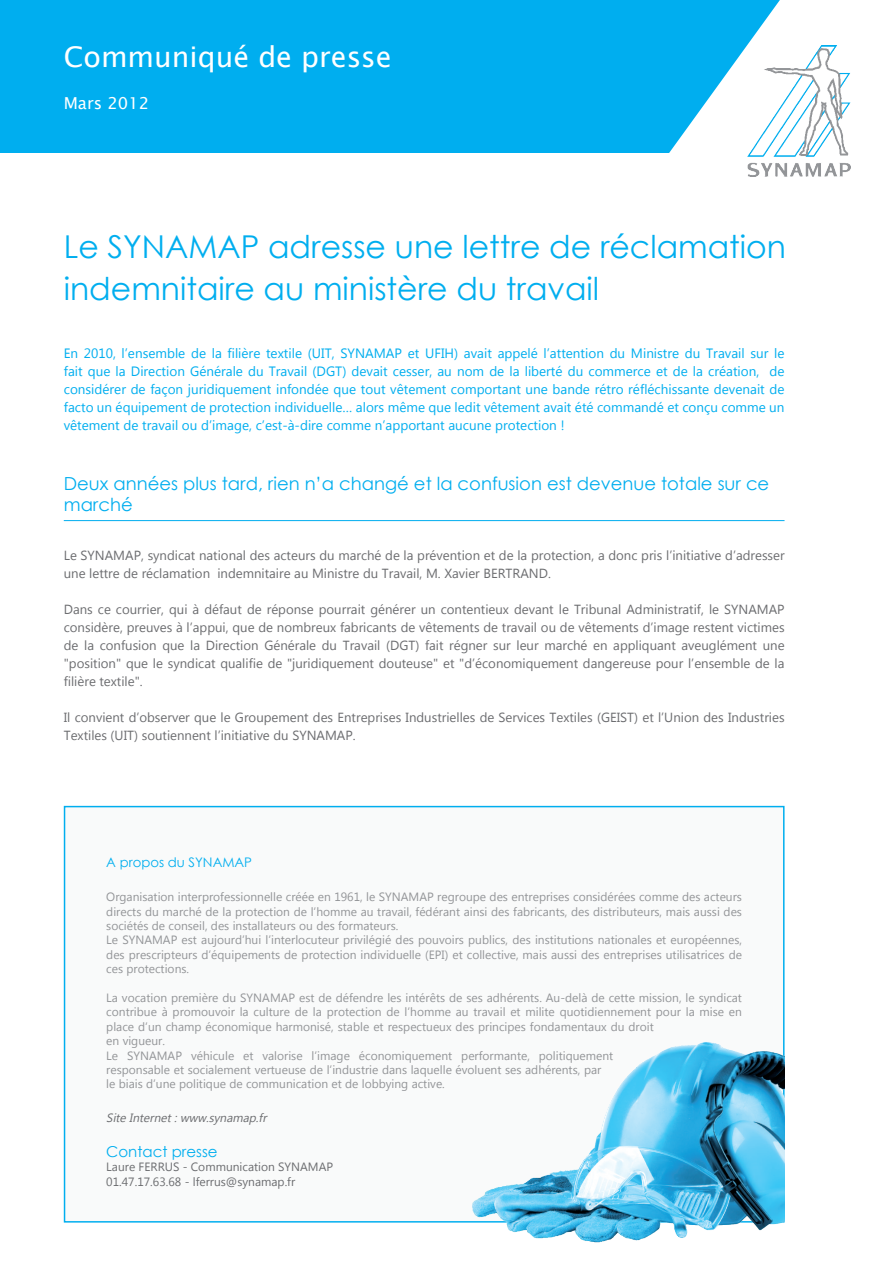
<style>
.page{position:relative;width:893px;height:1263px;background:#fff}
.page>*{position:absolute;margin:0;border:0;box-sizing:border-box;transform-origin:0 0}
.t1{font:31.5px/42px "Century Gothic";color:#00aeef}
.t2{font:28.5px "Lucida Sans Unicode";color:#fff}
.t3{font:18px/21.6px "Century Gothic";color:#00aeef}
.t4{font:16.5px "Lucida Sans Unicode";color:#fff}
.t5{font:15px "Century Gothic";color:#00aeef}
.t6{font:13.5px/18px "Lao UI";color:#00aeef;text-align:justify}
.t7{font:13.2px/18px "Lao UI";color:#6c6d70}
.t8{font:13.2px "Century Gothic";color:#00aeef}
.t9{font:12px/14.4px "Lao UI";color:#939598;text-align:justify}
.t10{font:12px "Lao UI";color:#6c6d70}
.t11{font:italic 12px "Lao UI";color:#6c6d70}
</style>
<div class="page">
<div style="left:0;top:0;width:893px;height:208px;background:#00aeef"></div>
<svg style="left:402px;top:0;width:491px;height:522px"></svg>
<div style="left:0;top:153px;width:743px;height:68px;background:#fff"></div>
<img style="left:747px;top:45px;width:103px;height:131px">
<hr style="left:64px;top:520px;width:720px;height:1px;background:#00aeef">
<div style="left:64px;top:806px;width:720px;height:416px;background:#f9fafa;border:2px solid #00aeef"></div>
<img style="left:468px;top:1038px;width:316px;height:205px">
<p class="t2" style="left:64px;top:35px;width:329px">Communiqué de presse</p>
<p class="t4" style="left:64px;top:90px;width:87px">Mars 2012</p>
<p class="t1" style="left:64px;top:225px;width:724px">Le SYNAMAP adresse une lettre de réclamation indemnitaire au ministère du travail</p>
<p class="t6" style="left:64px;top:344px;width:722px">En 2010, l’ensemble de la filière textile (UIT, SYNAMAP et UFIH) avait appelé l’attention du Ministre du Travail sur le fait que la Direction Générale du Travail (DGT) devait cesser, au nom de la liberté du commerce et de la création, de considérer de façon juridiquement infondée que tout vêtement comportant une bande rétro réfléchissante devenait de facto un équipement de protection individuelle… alors même que ledit vêtement avait été commandé et conçu comme un vêtement de travail ou d’image, c’est-à-dire comme n’apportant aucune protection !</p>
<p class="t3" style="left:64px;top:472px;width:707px">Deux années plus tard, rien n’a changé et la confusion est devenue totale sur ce marché</p>
<p class="t7" style="left:64px;top:545px;width:722px">Le SYNAMAP, syndicat national des acteurs du marché de la prévention et de la protection, a donc pris l’initiative d’adresser une lettre de réclamation indemnitaire au Ministre du Travail, M. Xavier BERTRAND.</p>
<p class="t7" style="left:64px;top:599px;width:722px;text-align:justify">Dans ce courrier, qui à défaut de réponse pourrait générer un contentieux devant le Tribunal Administratif, le SYNAMAP considère, preuves à l’appui, que de nombreux fabricants de vêtements de travail ou de vêtements d’image restent victimes de la confusion que la Direction Générale du Travail (DGT) fait régner sur leur marché en appliquant aveuglément une "position" que le syndicat qualifie de "juridiquement douteuse" et "d’économiquement dangereuse pour l’ensemble de la filière textile".</p>
<p class="t7" style="left:64px;top:707px;width:722px">Il convient d’observer que le Groupement des Entreprises Industrielles de Services Textiles (GEIST) et l’Union des Industries<br>Textiles (UIT) soutiennent l’initiative du SYNAMAP.</p>
<p class="t8" style="left:106px;top:853px;width:147px">A propos du SYNAMAP</p>
<p class="t9" style="left:106px;top:889px;width:637px">Organisation interprofessionnelle créée en 1961, le SYNAMAP regroupe des entreprises considérées comme des acteurs directs du marché de la protection de l’homme au travail, fédérant ainsi des fabricants, des distributeurs, mais aussi des sociétés de conseil, des installateurs ou des formateurs.</p>
<p class="t9" style="left:106px;top:932px;width:637px">Le SYNAMAP est aujourd’hui l’interlocuteur privilégié des pouvoirs publics, des institutions nationales et européennes, des prescripteurs d’équipements de protection individuelle (EPI) et collective, mais aussi des entreprises utilisatrices de ces protections.</p>
<p class="t9" style="left:106px;top:990px;width:637px;text-align:left">La vocation première du SYNAMAP est de défendre les intérêts de ses adhérents. Au-delà de cette mission, le syndicat contribue à promouvoir la culture de la protection de l’homme au travail et milite quotidiennement pour la mise en place d’un champ économique harmonisé, stable et respectueux des principes fondamentaux du droit<br>en vigueur.</p>
<p class="t9" style="left:106px;top:1047px;width:509px;text-align:left">Le SYNAMAP véhicule et valorise l’image économiquement performante, politiquement responsable et socialement vertueuse de l’industrie dans laquelle évoluent ses adhérents, par le biais d’une politique de communication et de lobbying active.</p>
<p class="t11" style="left:106px;top:1110px;width:165px">Site Internet:www.synamap.fr</p>
<p class="t5" style="left:106px;top:1141px;width:113px">Contact presse</p>
<p class="t10" style="left:106px;top:1159px;width:228px">Laure FERRUS - Communication SYNAMAP</p>
<p class="t10" style="left:106px;top:1173px;width:190px">01.47.17.63.68 - lferrus@synamap.fr</p>
</div>
